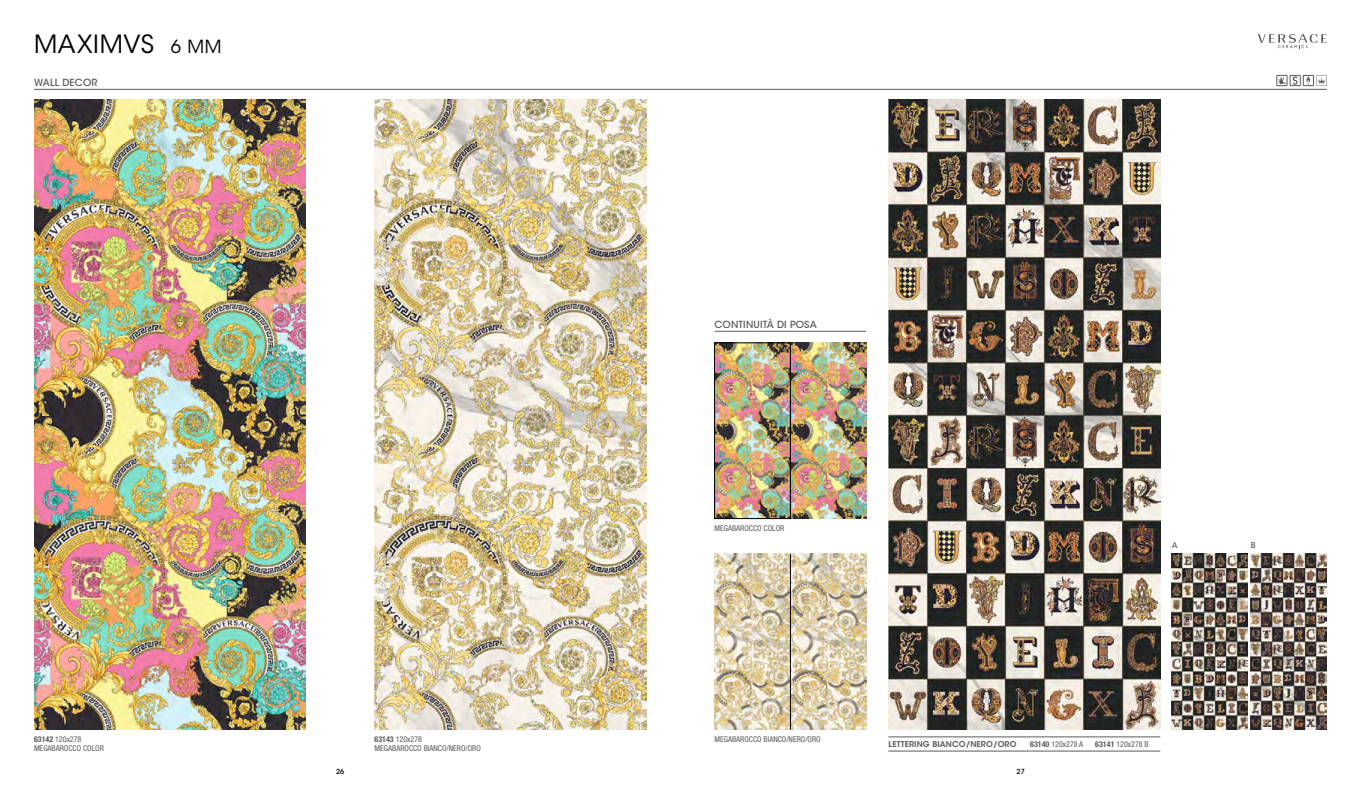
<style>
.page{position:relative;width:1361px;height:794px;background:#fff}
.page>*{position:absolute;margin:0;border:0;box-sizing:border-box;transform-origin:0 0}
.t1{font:25px "ITC Avant Garde Std";letter-spacing:.025em;color:#000}
.t2{font:500 9.8px "ITC Avant Garde Std";letter-spacing:.015em;color:#5b5b5a}
.t3{font:condensed 8px/9px "Helvetica Neue LT Std";color:#5b5b5a}
.t4{font:600 8px "ITC Avant Garde Std";letter-spacing:.015em;color:#5b5b5a}
.t5{font:500 8px "ITC Avant Garde Std";color:#5b5b5a}
.t6{font:500 7px "ITC Avant Garde Std";color:#000}
.s1{font-size:18px}
.s2{font-weight:700}
</style>
<div class="page">
<svg style="left:1258px;top:34px;width:69px;height:14px"></svg>
<img style="left:34px;top:100px;width:272px;height:630px">
<img style="left:375px;top:100px;width:271px;height:630px">
<img style="left:1250px;top:553px;width:76px;height:176px">
<img style="left:1171px;top:553px;width:76px;height:176px">
<img style="left:888px;top:100px;width:272px;height:630px">
<hr style="left:888px;top:736px;width:136px;height:1px;background:#5b5b5a">
<hr style="left:1030px;top:736px;width:65px;height:1px;background:#5b5b5a">
<hr style="left:1095px;top:736px;width:65px;height:1px;background:#5b5b5a">
<hr style="left:888px;top:751px;width:136px;height:1px;background:#5b5b5a">
<hr style="left:1030px;top:751px;width:65px;height:1px;background:#5b5b5a">
<hr style="left:1095px;top:751px;width:65px;height:1px;background:#5b5b5a">
<hr style="left:34px;top:89px;width:1293px;height:1px;background:#5b5b5a">
<svg style="left:1306px;top:77px;width:4px;height:7px"></svg>
<div style="left:1303px;top:75px;width:10px;height:11px;border:1px solid #5b5b5a"></div>
<svg style="left:1292px;top:77px;width:5px;height:7px"></svg>
<div style="left:1289px;top:75px;width:11px;height:11px;border:1px solid #5b5b5a"></div>
<div style="left:1276px;top:75px;width:11px;height:11px;border:1px solid #5b5b5a"></div>
<svg style="left:1278px;top:77px;width:7px;height:7px"></svg>
<svg style="left:1316px;top:75px;width:11px;height:11px"></svg>
<hr style="left:714px;top:331px;width:152px;height:1px;background:#5b5b5a">
<img style="left:716px;top:343px;width:150px;height:175px">
<div style="left:714px;top:343px;width:76px;height:175px;border:1px solid #000"></div>
<hr style="left:790px;top:343px;width:1px;height:175px;background:#000">
<img style="left:714px;top:554px;width:152px;height:176px">
<hr style="left:790px;top:554px;width:1px;height:176px;background:#000">
<h1 class="t1" style="left:34px;top:28px;width:189px">MAXIMVS <span class="s1">6 MM</span></h1>
<p class="t2" style="left:34px;top:76px;width:65px">WALL DECOR</p>
<p class="t2" style="left:714px;top:318px;width:104px">CONTINUITÀ DI POSA</p>
<p class="t3" style="left:714px;top:524px;width:71px">MEGABAROCCO COLOR</p>
<p class="t5" style="left:1171px;top:539px;width:7px">A</p>
<p class="t5" style="left:1250px;top:539px;width:6px">B</p>
<p class="t3" style="left:34px;top:735px;width:71px"><span class="s2">63142</span> 120x278<br>MEGABAROCCO COLOR</p>
<p class="t3" style="left:375px;top:735px;width:108px"><span class="s2">63143</span> 120x278<br>MEGABAROCCO BIANCO/NERO/ORO</p>
<p class="t3" style="left:714px;top:735px;width:108px">MEGABAROCCO BIANCO/NERO/ORO</p>
<p class="t4" style="left:888px;top:739px;width:130px">LETTERING BIANCO/NERO/ORO</p>
<p class="t3" style="left:1030px;top:739px;width:55px"><span class="s2">63140</span> 120x278 A</p>
<p class="t3" style="left:1095px;top:739px;width:55px"><span class="s2">63141</span> 120x278 B</p>
<p class="t6" style="left:336px;top:767px;width:10px">26</p>
<p class="t6" style="left:1016px;top:767px;width:10px">27</p>
</div>
